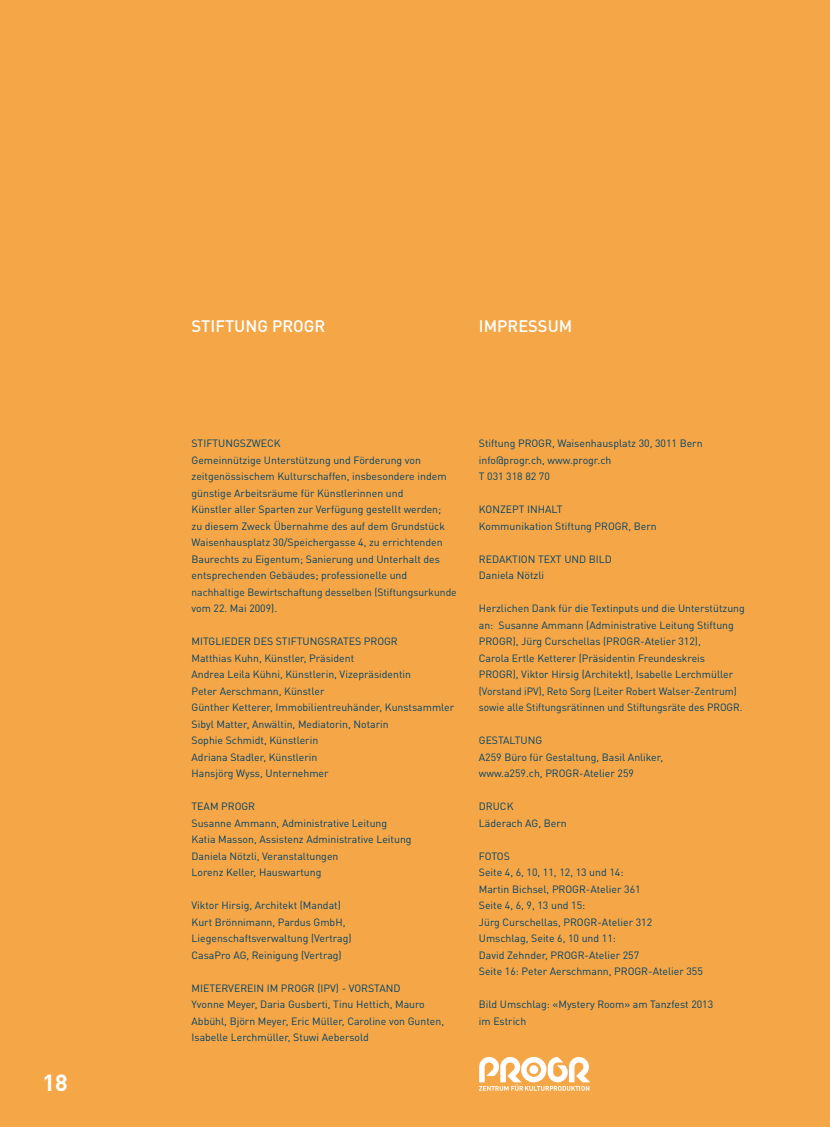
<style>
.page{position:relative;width:830px;height:1127px;background:#fff}
.page>*{position:absolute;margin:0;border:0;box-sizing:border-box;transform-origin:0 0}
.t1{font:700 23.1px "DINOT";color:#fff}
.t2{font:500 16.5px "DINOT";color:#fff}
.t3{font:10.5px/16.5px "DINOT";color:#004268}
</style>
<div class="page">
<div style="left:0;top:0;width:829px;height:1127px;background:#f5a748"></div>
<svg style="left:479px;top:1057px;width:111px;height:34px"></svg>
<div style="left:529px;top:1065px;width:9px;height:9px;background:#fff;border-radius:50%"></div>
<h1 class="t1" style="left:43px;top:1067px;width:27px">18</h1>
<h2 class="t2" style="left:191px;top:315px;width:135px">STIFTUNG PROGR</h2>
<h2 class="t2" style="left:478px;top:315px;width:95px">IMPRESSUM</h2>
<p class="t3" style="left:191px;top:435px;width:266px">STIFTUNGSZWECK<br>Gemeinnützige Unterstützung und Förderung von zeitgenössischem Kulturschaffen, insbesondere indem günstige Arbeitsräume für Künstlerinnen und<br>Künstler aller Sparten zur Verfügung gestellt werden;<br>zu diesem Zweck Übernahme des auf dem Grundstück Waisenhausplatz 30/Speichergasse 4, zu errichtenden Baurechts zu Eigentum; Sanierung und Unterhalt des entsprechenden Gebäudes; professionelle und nachhaltige Bewirtschaftung desselben (Stiftungsurkunde vom 22. Mai 2009).</p>
<p class="t3" style="left:191px;top:633px;width:264px">MITGLIEDER DES STIFTUNGSRATES PROGR<br>Matthias Kuhn, Künstler, Präsident<br>Andrea Leila Kühni, Künstlerin, Vizepräsidentin<br>Peter Aerschmann, Künstler<br>Günther Ketterer, Immobilientreuhänder, Kunstsammler Sibyl Matter, Anwältin, Mediatorin, Notarin<br>Sophie Schmidt, Künstlerin<br>Adriana Stadler, Künstlerin<br>Hansjörg Wyss, Unternehmer</p>
<p class="t3" style="left:191px;top:798px;width:221px">TEAM PROGR<br>Susanne Ammann, Administrative Leitung<br>Katia Masson, Assistenz Administrative Leitung<br>Daniela Nötzli, Veranstaltungen<br>Lorenz Keller, Hauswartung</p>
<p class="t3" style="left:191px;top:897px;width:161px">Viktor Hirsig, Architekt (Mandat)<br>Kurt Brönnimann, Pardus GmbH, Liegenschaftsverwaltung (Vertrag)<br>CasaPro AG, Reinigung (Vertrag)</p>
<p class="t3" style="left:191px;top:979px;width:254px">MIETERVEREIN IM PROGR (IPV) - VORSTAND<br>Yvonne Meyer, Daria Gusberti, Tinu Hettich, Mauro Abbühl, Björn Meyer, Eric Müller, Caroline von Gunten, Isabelle Lerchmüller, Stuwi Aebersold</p>
<p class="t3" style="left:478px;top:435px;width:225px">Stiftung PROGR, Waisenhausplatz 30, 3011 Bern info@progr.ch, www.progr.ch<br>T 031 318 82 70</p>
<p class="t3" style="left:478px;top:501px;width:179px">KONZEPT INHALT<br>Kommunikation Stiftung PROGR, Bern</p>
<p class="t3" style="left:478px;top:550px;width:135px">REDAKTION TEXT UND BILD<br>Daniela Nötzli</p>
<p class="t3" style="left:478px;top:600px;width:267px">Herzlichen Dank für die Textinputs und die Unterstützung an: Susanne Ammann (Administrative Leitung Stiftung PROGR), Jürg Curschellas (PROGR-Atelier 312),<br>Carola Ertle Ketterer (Präsidentin Freundeskreis PROGR), Viktor Hirsig (Architekt), Isabelle Lerchmüller (Vorstand iPV), Reto Sorg (Leiter Robert Walser-Zentrum) sowie alle Stiftungsrätinnen und Stiftungsräte des PROGR.</p>
<p class="t3" style="left:478px;top:732px;width:186px">GESTALTUNG<br>A259 Büro für Gestaltung, Basil Anliker, www.a259.ch, PROGR-Atelier 259</p>
<p class="t3" style="left:478px;top:798px;width:89px">DRUCK<br>Läderach AG, Bern</p>
<p class="t3" style="left:478px;top:847px;width:225px">FOTOS<br>Seite 4, 6, 10, 11, 12, 13 und 14:<br>Martin Bichsel, PROGR-Atelier 361<br>Seite 4, 6, 9, 13 und 15:<br>Jürg Curschellas, PROGR-Atelier 312<br>Umschlag, Seite 6, 10 und 11:<br>David Zehnder, PROGR-Atelier 257<br>Seite 16: Peter Aerschmann, PROGR-Atelier 355</p>
<p class="t3" style="left:478px;top:996px;width:236px">Bild Umschlag: «Mystery Room» am Tanzfest 2013 im Estrich</p>
</div>
